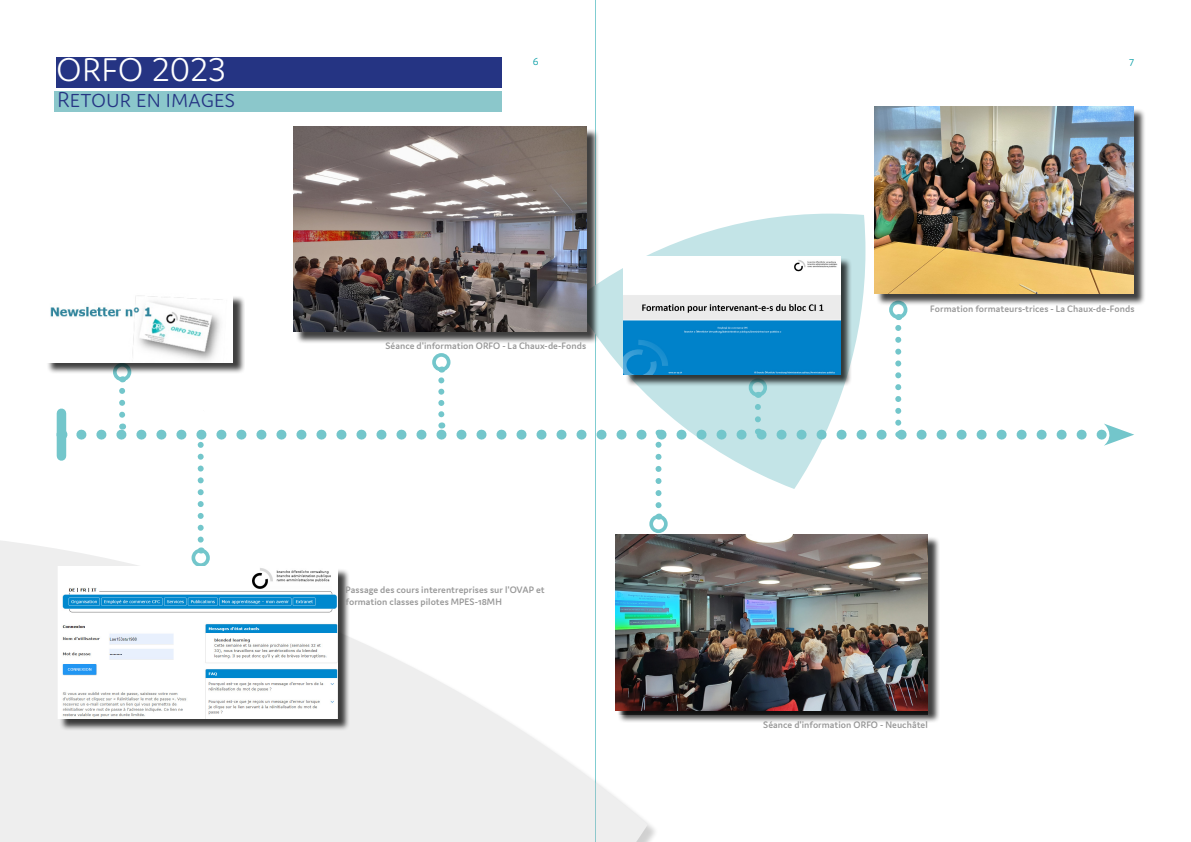
<style>
.page{position:relative;width:1191px;height:842px;background:#fff}
.page>*{position:absolute;margin:0;border:0;box-sizing:border-box;transform-origin:0 0}
.t1{font:300 35px "Domus";color:#fff}
.t2{font:300 23px "Domus";color:#253483}
.t3{font:300 12px "Domus";color:#009ba3}
.t4{font:600 10px/12px "Domus";letter-spacing:.005em;color:#989898}
</style>
<div class="page">
<hr style="left:595px;top:0;width:1px;height:842px;background:#009ba3">
<svg style="left:0;top:540px;width:648px;height:302px;fill:#eee"></svg>
<svg style="left:599px;top:213px;width:266px;height:101px;fill:#c3e4e7"></svg>
<div style="left:56px;top:57px;width:446px;height:30px;background:#253483"></div>
<div style="left:55px;top:91px;width:447px;height:21px;background:#8bc7cb"></div>
<div style="left:57px;top:413px;width:9px;height:43px;background:#73c6cb"></div>
<div style="left:191px;top:549px;width:19px;height:18px;border:4px solid #73c6cb;border-radius:50%"></div>
<div style="left:889px;top:301px;width:18px;height:18px;border:4px solid #73c6cb;border-radius:50%"></div>
<div style="left:295px;top:128px;width:304px;height:216px;background:#000;opacity:.75"></div>
<img style="left:294px;top:127px;width:293px;height:187px">
<div style="left:617px;top:536px;width:323px;height:187px;background:#000;opacity:.75"></div>
<div style="left:617px;top:536px;width:310px;height:178px;background:#000;opacity:.75"></div>
<img style="left:615px;top:553px;width:312px;height:157px">
<div style="left:876px;top:108px;width:270px;height:198px;background:#000;opacity:.75"></div>
<img style="left:874px;top:106px;width:259px;height:187px">
<div style="left:46px;top:296px;width:199px;height:79px;background:#000;opacity:.75"></div>
<img style="left:46px;top:295px;width:187px;height:67px">
<div style="left:60px;top:569px;width:290px;height:162px;background:#000;opacity:.75"></div>
<img style="left:58px;top:567px;width:279px;height:152px">
<svg style="left:81px;top:314px;width:1053px;height:239px"></svg>
<div style="left:748px;top:378px;width:19px;height:19px;border:4px solid #73c6cb;border-radius:50%"></div>
<div style="left:625px;top:258px;width:227px;height:129px;background:#000;opacity:.75"></div>
<img style="left:624px;top:256px;width:216px;height:118px">
<h1 class="t1" style="left:57px;top:50px;width:171px">ORFO 2023</h1>
<h2 class="t2" style="left:57px;top:87px;width:179px">Retour en images</h2>
<p class="t3" style="left:533px;top:54px;width:7px">6</p>
<p class="t3" style="left:1129px;top:54px;width:7px">7</p>
<p class="t4" style="left:385px;top:339px;width:202px">Séance d'information ORFO - La Chaux-de-Fonds</p>
<p class="t4" style="left:345px;top:584px;width:201px">Passage des cours interentreprises sur l'OVAP et formation classes pilotes MPES-18MH</p>
<p class="t4" style="left:930px;top:302px;width:206px">Formation formateurs-trices - La Chaux-de-Fonds</p>
<p class="t4" style="left:763px;top:718px;width:166px">Séance d'information ORFO - Neuchâtel</p>
</div>
